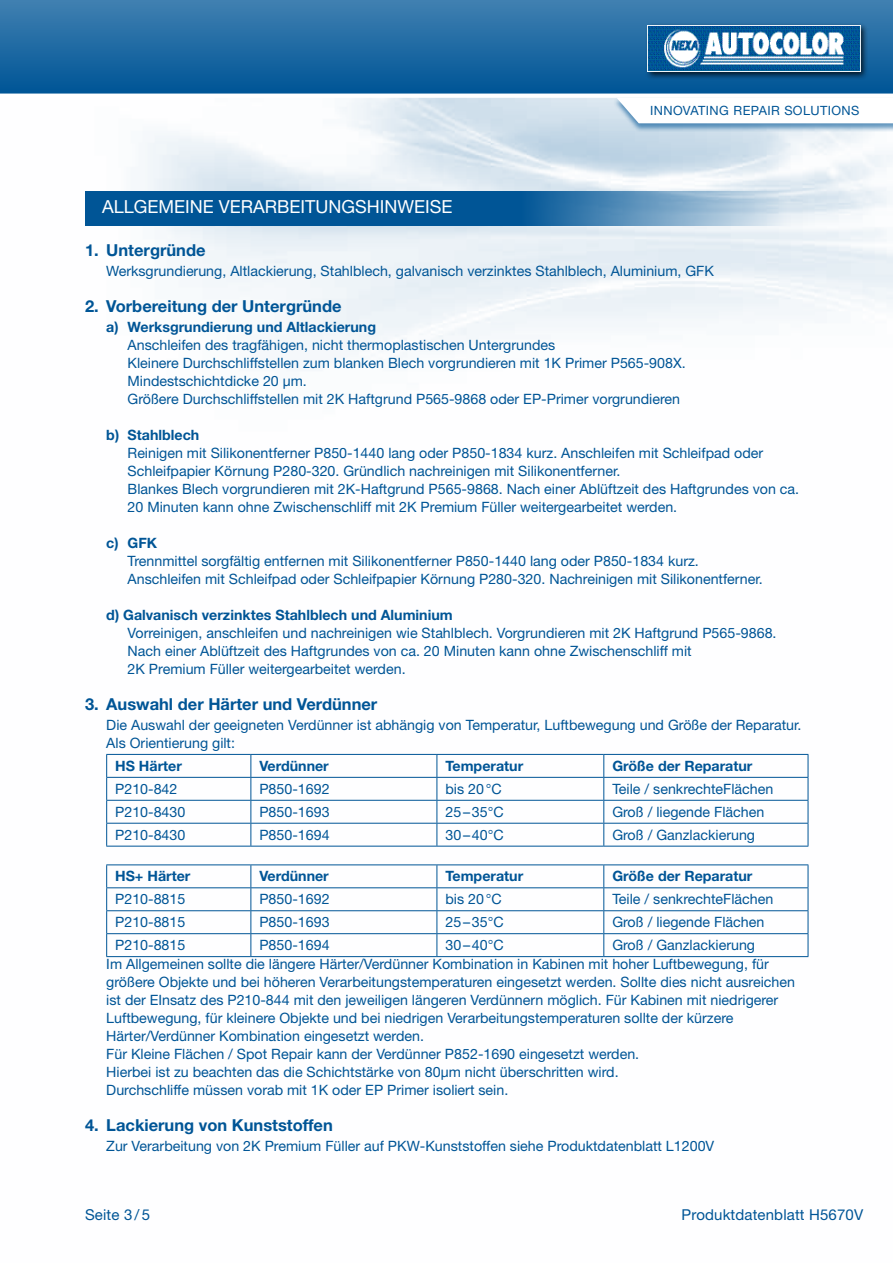
<style>
.page{position:relative;width:893px;height:1263px;background:#fff}
.page>*{position:absolute;margin:0;border:0;box-sizing:border-box;transform-origin:0 0}
.t1{font:18px "Helvetica Neue LT Std";color:#fff}
.t2{font:700 16.5px "Helvetica Neue LT Std";color:#005596}
.t3{font:15px "Helvetica Neue LT Std";letter-spacing:.01em;color:#005596}
.t4{font:14.25px/18.1px "Helvetica Neue LT Std";color:#005596}
.t5{font:700 14.25px "Helvetica Neue LT Std";color:#005596}
.t6{font:12.75px "Helvetica Neue LT Std";letter-spacing:.03em;color:#005596}
</style>
<div class="page">
<img style="left:85px;top:98px;width:808px;height:860px">
<div style="left:0;top:0;width:893px;height:94px;background:linear-gradient(to bottom,#4180b1,#005596)"></div>
<svg style="left:0;top:0;width:1px;height:94px"></svg>
<div style="left:645px;top:23px;width:223px;height:57px;background:#000;opacity:.75"></div>
<img style="left:648px;top:26px;width:213px;height:46px">
<div style="left:612px;top:97px;width:281px;height:35px;background:#005596;opacity:.6"></div>
<svg style="left:617px;top:98px;width:276px;height:25px"></svg>
<svg style="left:85px;top:191px;width:723px;height:34px;background:#2f74a9"></svg>
<svg style="left:106px;top:755px;width:1px;height:91px"></svg>
<hr style="left:106px;top:754px;width:145px;height:1px;background:#005596">
<hr style="left:251px;top:754px;width:186px;height:1px;background:#005596">
<hr style="left:437px;top:754px;width:167px;height:1px;background:#005596">
<hr style="left:604px;top:754px;width:204px;height:1px;background:#005596">
<svg style="left:250px;top:755px;width:1px;height:91px"></svg>
<svg style="left:437px;top:755px;width:1px;height:91px"></svg>
<svg style="left:603px;top:755px;width:1px;height:91px"></svg>
<svg style="left:808px;top:755px;width:1px;height:91px"></svg>
<hr style="left:106px;top:777px;width:145px;height:1px;background:#005596">
<hr style="left:251px;top:777px;width:186px;height:1px;background:#005596">
<hr style="left:437px;top:777px;width:167px;height:1px;background:#005596">
<hr style="left:604px;top:777px;width:204px;height:1px;background:#005596">
<hr style="left:106px;top:800px;width:145px;height:1px;background:#005596">
<hr style="left:251px;top:800px;width:186px;height:1px;background:#005596">
<hr style="left:437px;top:800px;width:167px;height:1px;background:#005596">
<hr style="left:604px;top:800px;width:204px;height:1px;background:#005596">
<hr style="left:106px;top:823px;width:145px;height:1px;background:#005596">
<hr style="left:251px;top:823px;width:186px;height:1px;background:#005596">
<hr style="left:437px;top:823px;width:167px;height:1px;background:#005596">
<hr style="left:604px;top:823px;width:204px;height:1px;background:#005596">
<hr style="left:106px;top:846px;width:145px;height:1px;background:#005596">
<hr style="left:251px;top:846px;width:186px;height:1px;background:#005596">
<hr style="left:437px;top:846px;width:167px;height:1px;background:#005596">
<hr style="left:604px;top:846px;width:204px;height:1px;background:#005596">
<svg style="left:106px;top:865px;width:1px;height:91px"></svg>
<hr style="left:106px;top:864px;width:145px;height:1px;background:#005596">
<hr style="left:251px;top:864px;width:186px;height:1px;background:#005596">
<hr style="left:437px;top:864px;width:167px;height:1px;background:#005596">
<hr style="left:604px;top:864px;width:204px;height:1px;background:#005596">
<svg style="left:250px;top:865px;width:1px;height:91px"></svg>
<svg style="left:437px;top:865px;width:1px;height:91px"></svg>
<svg style="left:603px;top:865px;width:1px;height:91px"></svg>
<svg style="left:808px;top:865px;width:1px;height:91px"></svg>
<hr style="left:106px;top:887px;width:145px;height:1px;background:#005596">
<hr style="left:251px;top:887px;width:186px;height:1px;background:#005596">
<hr style="left:437px;top:887px;width:167px;height:1px;background:#005596">
<hr style="left:604px;top:887px;width:204px;height:1px;background:#005596">
<hr style="left:106px;top:910px;width:145px;height:1px;background:#005596">
<hr style="left:251px;top:910px;width:186px;height:1px;background:#005596">
<hr style="left:437px;top:910px;width:167px;height:1px;background:#005596">
<hr style="left:604px;top:910px;width:204px;height:1px;background:#005596">
<hr style="left:106px;top:933px;width:145px;height:1px;background:#005596">
<hr style="left:251px;top:933px;width:186px;height:1px;background:#005596">
<hr style="left:437px;top:933px;width:167px;height:1px;background:#005596">
<hr style="left:604px;top:933px;width:204px;height:1px;background:#005596">
<hr style="left:106px;top:956px;width:145px;height:1px;background:#005596">
<hr style="left:251px;top:956px;width:186px;height:1px;background:#005596">
<hr style="left:437px;top:956px;width:167px;height:1px;background:#005596">
<hr style="left:604px;top:956px;width:204px;height:1px;background:#005596">
<p class="t6" style="left:650px;top:103px;width:209px">Innovati ng Repair Solutions</p>
<p class="t1" style="left:102px;top:196px;width:352px">Allgemeine Verarbeitungshinweise</p>
<p class="t2" style="left:85px;top:239px;width:122px">1. Untergründe</p>
<p class="t4" style="left:106px;top:261px;width:609px">Werksgrundierung, Altlackierung, Stahlblech, galvanisch verzinktes Stahlblech, Aluminium, GFK</p>
<p class="t2" style="left:85px;top:296px;width:258px">2. Vorbereitung der Untergründe</p>
<p class="t5" style="left:106px;top:318px;width:271px">a) Werksgrundierung und Altlackierung</p>
<p class="t4" style="left:106px;top:335px;width:450px">Anschleifen des tragfähigen, nicht thermoplastischen Untergrundes</p>
<p class="t4" style="left:128px;top:353px;width:560px">Kleinere Durchschliffstellen zum blanken Blech vorgrundieren mit 1K Primer P565-908X.</p>
<p class="t4" style="left:128px;top:371px;width:181px">Mindestschichtdicke 20 µm.</p>
<p class="t4" style="left:106px;top:389px;width:575px">G rößere Durchschliffstellen mit 2K Haftgrund P565-9868 oder EP-Primer vorgrundieren</p>
<p class="t5" style="left:106px;top:426px;width:95px">b) Stahlblech</p>
<p class="t4" style="left:128px;top:444px;width:673px">Reinigen mit Silikonentferner P850-1440 lang oder P850-1834 kurz. Anschleifen mit Schleifpad oder Schleifpapier Körnung P280-320. Gründlich nachreinigen mit Silikonentferner.<br>Blankes Blech vorgrundieren mit 2K-Haftgrund P565-9868. Nach einer Ablüftzeit des Haftgrundes von ca.<br>20 Minuten kann ohne Zwischenschliff mit 2K Premium Füller weitergearbeitet werden.</p>
<p class="t5" style="left:106px;top:534px;width:52px">c) GFK</p>
<p class="t4" style="left:106px;top:552px;width:658px">Trennmittel sorgfältig entfernen mit Silikonentferner P850-1440 lang oder P850-1834 kurz.<br>Anschleifen mit Schleifpad oder Schleifpapier Körnung P280-320. Nachreinigen mit Silikonentferner.</p>
<p class="t5" style="left:106px;top:606px;width:348px">d) Galvanisch verzinktes Stahlblech und Aluminium</p>
<p class="t4" style="left:106px;top:623px;width:672px">Vorreinigen, anschleifen und nachreinigen wie Stahlblech. Vorgrundieren mit 2K Haftgrund P565-9868.</p>
<p class="t4" style="left:106px;top:641px;width:587px">Nach einer Ablüftzeit des Haftgrundes von ca. 20 Minuten kann ohne Zwischenschliff mit</p>
<p class="t4" style="left:128px;top:659px;width:280px">2K Premium Füller weitergearbeitet werden.</p>
<p class="t2" style="left:85px;top:694px;width:294px">3. Auswahl der Härter und Verdünner</p>
<p class="t4" style="left:106px;top:716px;width:697px">Die Auswahl der geeigneten Verdünner ist abhängig von Temperatur, Luftbewegung und Größe der Reparatur.<br>Als Orientierung gilt:</p>
<p class="t5" style="left:115px;top:757px;width:68px">HS Härter</p>
<p class="t5" style="left:259px;top:757px;width:71px">Verdünner</p>
<p class="t5" style="left:445px;top:757px;width:79px">Temperatur</p>
<p class="t5" style="left:612px;top:757px;width:142px">Größe der Reparatur</p>
<p class="t4" style="left:115px;top:779px;width:64px">P210-842</p>
<p class="t4" style="left:259px;top:779px;width:72px">P850-1692</p>
<p class="t4" style="left:445px;top:779px;width:58px">bis 20°C</p>
<p class="t4" style="left:612px;top:779px;width:162px">Teile / senkrechteFlächen</p>
<p class="t4" style="left:115px;top:802px;width:72px">P210-8430</p>
<p class="t4" style="left:259px;top:802px;width:72px">P850-1693</p>
<p class="t4" style="left:445px;top:802px;width:60px">25–35°C</p>
<p class="t4" style="left:612px;top:802px;width:154px">Groß / liegende Flächen</p>
<p class="t4" style="left:115px;top:825px;width:72px">P210-8430</p>
<p class="t4" style="left:259px;top:825px;width:72px">P850-1694</p>
<p class="t4" style="left:445px;top:825px;width:60px">30–40°C</p>
<p class="t4" style="left:612px;top:825px;width:144px">Groß / Ganzlackierung</p>
<p class="t5" style="left:115px;top:867px;width:77px">HS+ Härter</p>
<p class="t5" style="left:259px;top:867px;width:71px">Verdünner</p>
<p class="t5" style="left:445px;top:867px;width:79px">Temperatur</p>
<p class="t5" style="left:612px;top:867px;width:142px">Größe der Reparatur</p>
<p class="t4" style="left:115px;top:890px;width:72px">P210-8815</p>
<p class="t4" style="left:259px;top:890px;width:72px">P850-1692</p>
<p class="t4" style="left:445px;top:890px;width:58px">bis 20°C</p>
<p class="t4" style="left:612px;top:890px;width:162px">Teile / senkrechteFlächen</p>
<p class="t4" style="left:115px;top:913px;width:72px">P210-8815</p>
<p class="t4" style="left:259px;top:913px;width:72px">P850-1693</p>
<p class="t4" style="left:445px;top:913px;width:60px">25–35°C</p>
<p class="t4" style="left:612px;top:913px;width:154px">Groß / liegende Flächen</p>
<p class="t4" style="left:115px;top:936px;width:72px">P210-8815</p>
<p class="t4" style="left:259px;top:936px;width:72px">P850-1694</p>
<p class="t4" style="left:445px;top:936px;width:60px">30–40°C</p>
<p class="t4" style="left:106px;top:936px;width:690px;text-indent:506px">Groß / Ganzlackierung<br>Im Allgemeinen sollte die längere Härter/Verdünner Kombination in Kabinen mit hoher Luftbewegung, für größere Objekte und bei höheren Verarbeitungstemperaturen eingesetzt werden. Sollte dies nicht ausreichen ist der EInsatz des P210-844 mit den jeweiligen längeren Verdünnern möglich. Für Kabinen mit niedrigerer Luftbewegung, für kleinere Objekte und bei niedrigen Verarbeitungstemperaturen sollte der kürzere Härter/Verdünner Kombination eingesetzt werden.<br>Für Kleine Flächen / Spot Repair kann der Verdünner P852-1690 eingesetzt werden.<br>Hierbei ist zu beachten das die Schichtstärke von 80µm nicht überschritten wird.<br>Durchschliffe müssen vorab mit 1K oder EP Primer isoliert sein.</p>
<p class="t2" style="left:85px;top:1115px;width:249px">4. Lackierung von Kunststoffen</p>
<p class="t4" style="left:106px;top:1137px;width:609px">Zur Verarbeitung von 2K Premium Füller auf PKW-Kunststoffen siehe Produktdatenblatt L1200V</p>
<p class="t3" style="left:85px;top:1206px;width:66px">Seite 3 / 5</p>
<p class="t3" style="left:682px;top:1206px;width:183px">Produktdatenblatt H5670V</p>
</div>
